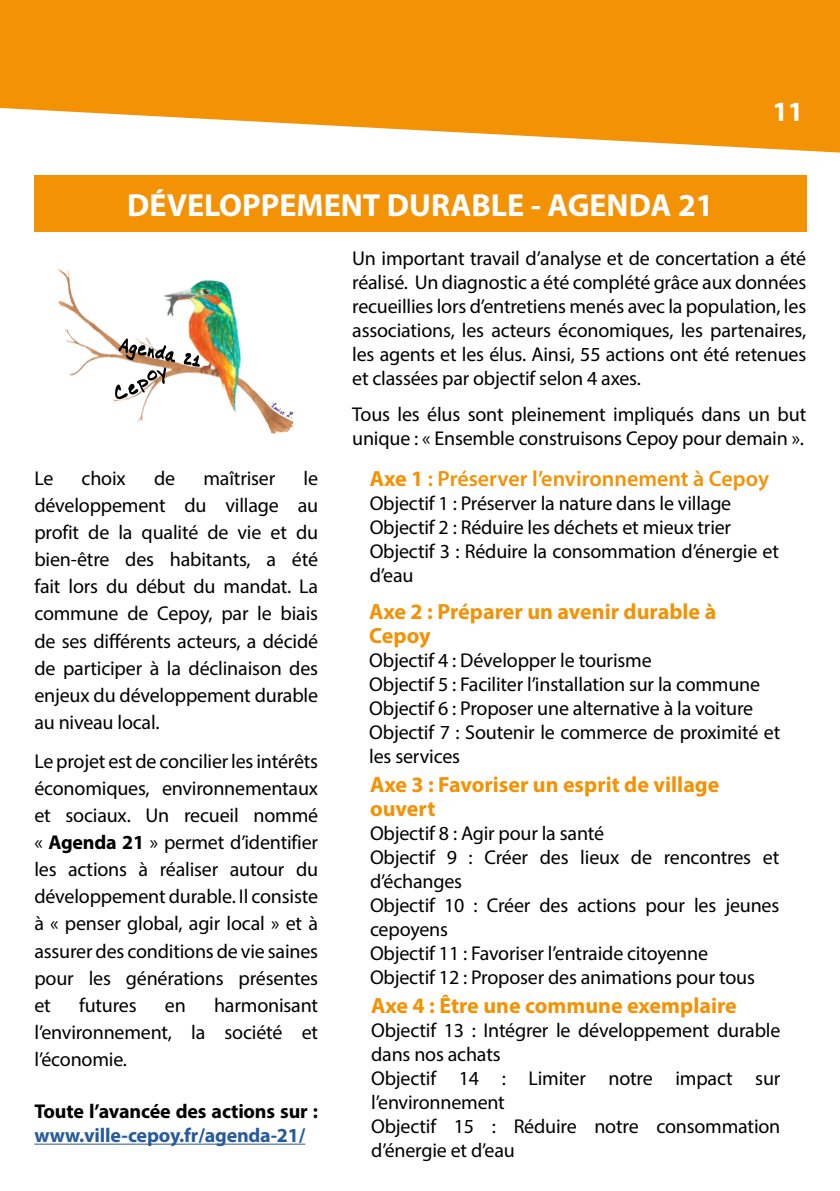
<style>
.page{position:relative;width:840px;height:1191px;background:#fff}
.page>*{position:absolute;margin:0;border:0;box-sizing:border-box;transform-origin:0 0}
.t1{font:700 32px "Myriad Pro";color:#fff}
.t2{font:700 28px "Myriad Pro";color:#fff}
.t3{font:700 22px/24px "Myriad Pro";color:#f39205}
.t4{font:600 22px "Myriad Pro";color:#f39205}
.t5{font:20px/24px "Myriad Pro";letter-spacing:-.01em;color:#000}
.t6{font:700 20px "Myriad Pro";letter-spacing:-.01em;color:#275b9b}
.t7{font:700 20px "Myriad Pro";letter-spacing:-.01em;color:#000}
.s1{font-weight:700}
</style>
<div class="page">
<svg style="left:0;top:0;width:839px;height:153px;background:#f4a22a"></svg>
<img style="left:57px;top:269px;width:237px;height:165px">
<svg style="left:184px;top:353px;width:16px;height:14px"></svg>
<svg style="left:115px;top:338px;width:60px;height:61px"></svg>
<hr style="left:34px;top:1143px;width:271px;height:1px;background:#275b9b">
<div style="left:34px;top:175px;width:772px;height:57px;background:#f39205"></div>
<h1 class="t1" style="left:127px;top:184px;width:587px">DÉVELOPPEMENT DURABLE - AGENDA 21</h1>
<h2 class="t2" style="left:772px;top:94px;width:32px">11</h2>
<p class="t5" style="left:34px;top:464px;width:285px;line-height:27.2px;text-align:justify;text-indent:269px">le développement du village au profit de la qualité de vie et du bien-être des habitants, a été fait lors du début du mandat. La commune de Cepoy, par le biais de ses différents acteurs, a décidé de participer à la déclinaison des enjeux du développement durable au niveau local.</p>
<p class="t5" style="left:34px;top:747px;width:285px;line-height:27.2px;text-align:justify">Le projet est de concilier les intérêts économiques, environnementaux et sociaux. Un recueil nommé « <span class="s1">Agenda 21</span> » permet d’identifier les actions à réaliser autour du développement durable. Il consiste à « penser global, agir local » et à assurer des conditions de vie saines pour les générations présentes et</p>
<p class="t5" style="left:34px;top:466px;width:20px">Le</p>
<p class="t5" style="left:82px;top:466px;width:46px">choix</p>
<p class="t5" style="left:154px;top:466px;width:23px">de</p>
<p class="t5" style="left:203px;top:466px;width:73px">maîtriser</p>
<p class="t5" style="left:79px;top:993px;width:59px">futures</p>
<p class="t5" style="left:165px;top:993px;width:22px">en</p>
<p class="t5" style="left:34px;top:991px;width:285px;line-height:27.2px;text-align:justify;text-indent:179px">harmonisant l’environnement, la société et l’économie.</p>
<p class="t7" style="left:34px;top:1098px;width:285px">Toute l’avancée des actions sur :</p>
<p class="t6" style="left:34px;top:1122px;width:272px">www.ville-cepoy.fr/agenda-21/</p>
<p class="t5" style="left:352px;top:246px;width:455px;text-align:justify">Un important travail d’analyse et de concertation a été réalisé. Un diagnostic a été complété grâce aux données recueillies lors d’entretiens menés avec la population, les associations, les acteurs économiques, les partenaires, les agents et les élus. Ainsi, 55 actions ont été retenues et classées par objectif selon 4 axes.</p>
<p class="t5" style="left:352px;top:401px;width:455px">Tous les élus sont pleinement impliqués dans un but unique : « Ensemble construisons Cepoy pour demain ».</p>
<p class="t4" style="left:369px;top:465px;width:400px"><span class="s1">Axe 1</span> : Préserver l’environnement à Cepoy</p>
<p class="t5" style="left:369px;top:491px;width:410px">Objectif 1 : Préserver la nature dans le village Objectif 2 : Réduire les déchets et mieux trier Objectif 3 : Réduire la consommation d’énergie et d’eau</p>
<p class="t3" style="left:369px;top:599px;width:348px">Axe 2 : Préparer un avenir durable à<br>Cepoy</p>
<p class="t5" style="left:369px;top:648px;width:412px">Objectif 4 : Développer le tourisme<br>Objectif 5 : Faciliter l’installation sur la commune Objectif 6 : Proposer une alternative à la voiture Objectif 7 : Soutenir le commerce de proximité et les services</p>
<p class="t3" style="left:370px;top:771px;width:351px">Axe 3 : Favoriser un esprit de village ouvert</p>
<p class="t5" style="left:370px;top:820px;width:410px">Objectif 8 : Agir pour la santé<br>Objectif 9 : Créer des lieux de rencontres et d’échanges<br>Objectif 10 : Créer des actions pour les jeunes cepoyens<br>Objectif 11 : Favoriser l’entraide citoyenne<br>Objectif 12 : Proposer des animations pour tous</p>
<p class="t3" style="left:371px;top:993px;width:367px">Axe 4 : Être une commune exemplaire</p>
<p class="t5" style="left:371px;top:1018px;width:410px">Objectif 13 : Intégrer le développement durable dans nos achats<br>Objectif 14 : Limiter notre impact sur l’environnement<br>Objectif 15 : Réduire notre consommation d’énergie et d’eau</p>
</div>
